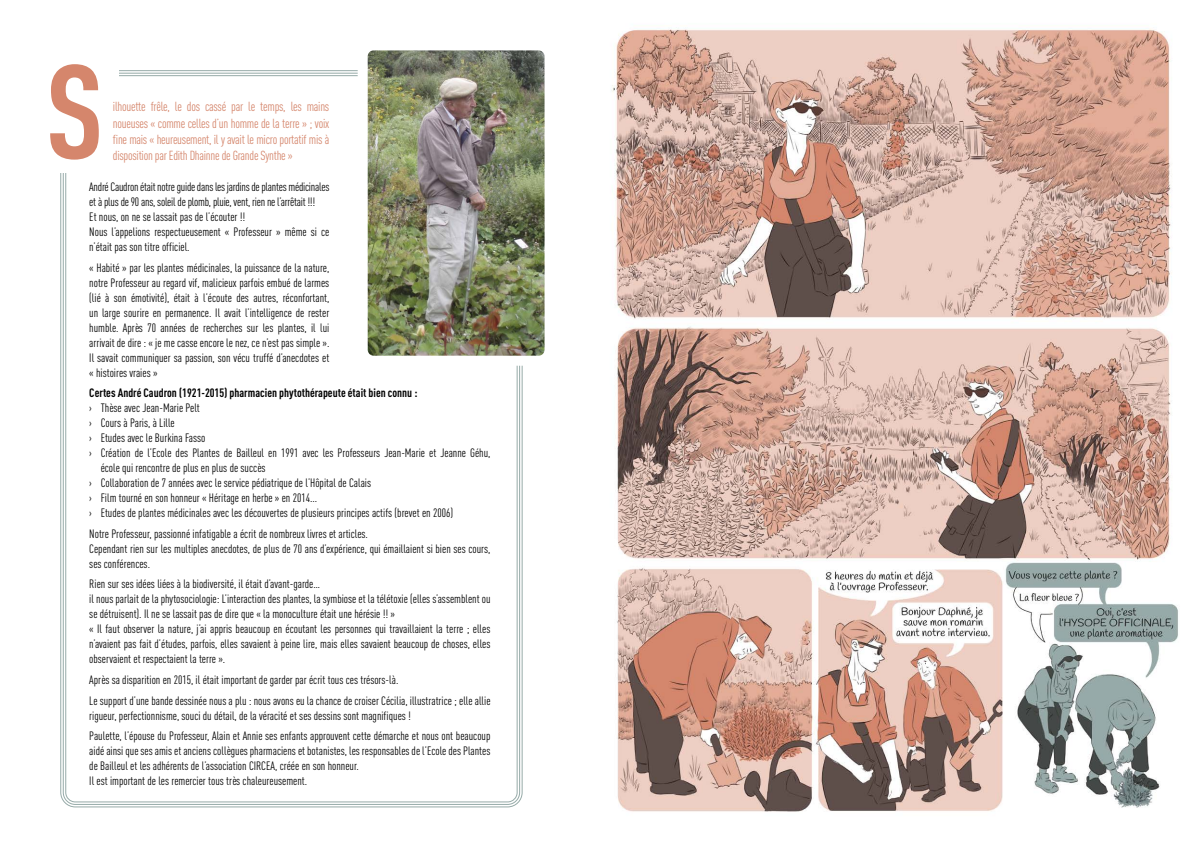
<style>
.page{position:relative;width:1191px;height:842px;background:#fff}
.page>*{position:absolute;margin:0;border:0;box-sizing:border-box;transform-origin:0 0}
.t1{font:13px/16.2px "DIN Cond";letter-spacing:-.02em;color:#d5866c;text-align:justify}
.t2{font:12px/15px "DIN Cond";color:#000}
.t3{font:12px/15px "DIN Cond";letter-spacing:-.02em;color:#000}
.t4{font:700 12px "DIN Cond";color:#000}
</style>
<div class="page">
<img style="left:369px;top:51px;width:174px;height:304px">
<div style="left:358px;top:40px;width:196px;height:326px;border:10px solid #fff;border-radius:11px"></div>
<img style="left:611px;top:28px;width:568px;height:784px">
<svg style="left:50px;top:64px;width:49px;height:96px"></svg>
<p class="t1" style="left:113px;top:98px;width:218px">ilhouette frêle, le dos cassé par le temps, les mains noueuses « comme celles d’un homme de la terre » ; voix fine mais « heureusement, il y avait le micro portatif mis à disposition par Edith Dhainne de Grande Synthe »</p>
<p class="t3" style="left:89px;top:179px;width:241px">André Caudron était notre guide dans les jardins de plantes médicinales et à plus de 90 ans, soleil de plomb, pluie, vent, rien ne l’arrêtait !!!</p>
<p class="t2" style="left:89px;top:209px;width:157px">Et nous, on ne se lassait pas de l’écouter !!</p>
<p class="t2" style="left:89px;top:224px;width:241px">Nous l’appelions respectueusement « Professeur » même si ce n’était pas son titre officiel.</p>
<p class="t2" style="left:89px;top:260px;width:241px;text-align:justify">« Habité » par les plantes médicinales, la puissance de la nature, notre Professeur au regard vif, malicieux parfois embué de larmes (lié à son émotivité), était à l’écoute des autres, réconfortant, un large sourire en permanence. Il avait l’intelligence de rester humble. Après 70 années de recherches sur les plantes, il lui arrivait de dire : « je me casse encore le nez, ce n’est pas simple ».<br>Il savait communiquer sa passion, son vécu truffé d’anecdotes et « histoires vraies »</p>
<p class="t4" style="left:89px;top:386px;width:330px">Certes André Caudron (1921-2015) pharmacien phytothérapeute était bien connu :</p>
<p class="t2" style="left:89px;top:400px;width:112px">› Thèse avec Jean-Marie Pelt</p>
<p class="t2" style="left:89px;top:415px;width:87px">› Cours à Paris, à Lille</p>
<p class="t2" style="left:89px;top:430px;width:118px">› Etudes avec le Burkina Fasso</p>
<p class="t2" style="left:101px;top:445px;width:391px;text-indent:-11px">› Création de l’Ecole des Plantes de Bailleul en 1991 avec les Professeurs Jean-Marie et Jeanne Géhu, école qui rencontre de plus en plus de succès</p>
<p class="t2" style="left:89px;top:475px;width:283px">› Collaboration de 7 années avec le service pédiatrique de l’Hôpital de Calais</p>
<p class="t2" style="left:89px;top:490px;width:229px">› Film tourné en son honneur « Héritage en herbe » en 2014...</p>
<p class="t2" style="left:89px;top:505px;width:365px">› Etudes de plantes médicinales avec les découvertes de plusieurs principes actifs (brevet en 2006)</p>
<p class="t2" style="left:89px;top:526px;width:280px">Notre Professeur, passionné infatigable a écrit de nombreux livres et articles.</p>
<p class="t2" style="left:89px;top:541px;width:403px">Cependant rien sur les multiples anecdotes, de plus de 70 ans d’expérience, qui émaillaient si bien ses cours, ses conférences.</p>
<p class="t2" style="left:89px;top:577px;width:232px">Rien sur ses idées liées à la biodiversité, il était d’avant-garde…</p>
<p class="t2" style="left:89px;top:592px;width:403px">il nous parlait de la phytosociologie: L’interaction des plantes, la symbiose et la télétoxie (elles s’assemblent ou se détruisent). Il ne se lassait pas de dire que « la monoculture était une hérésie !! »</p>
<p class="t2" style="left:89px;top:621px;width:403px;text-align:justify">« Il faut observer la nature, j’ai appris beaucoup en écoutant les personnes qui travaillaient la terre ; elles n’avaient pas fait d’études, parfois, elles savaient à peine lire, mais elles savaient beaucoup de choses, elles observaient et respectaient la terre ».</p>
<p class="t2" style="left:89px;top:672px;width:310px">Après sa disparition en 2015, il était important de garder par écrit tous ces trésors-là.</p>
<p class="t2" style="left:89px;top:693px;width:403px">Le support d’une bande dessinée nous a plu : nous avons eu la chance de croiser Cécilia, illustratrice ; elle allie rigueur, perfectionnisme, souci du détail, de la véracité et ses dessins sont magnifiques !</p>
<p class="t2" style="left:89px;top:728px;width:403px;text-align:justify">Paulette, l’épouse du Professeur, Alain et Annie ses enfants approuvent cette démarche et nous ont beaucoup aidé ainsi que ses amis et anciens collègues pharmaciens et botanistes, les responsables de l’Ecole des Plantes de Bailleul et les adhérents de l’association CIRCEA, créée en son honneur.</p>
<p class="t2" style="left:89px;top:773px;width:219px">Il est important de les remercier tous très chaleureusement.</p>
</div>
